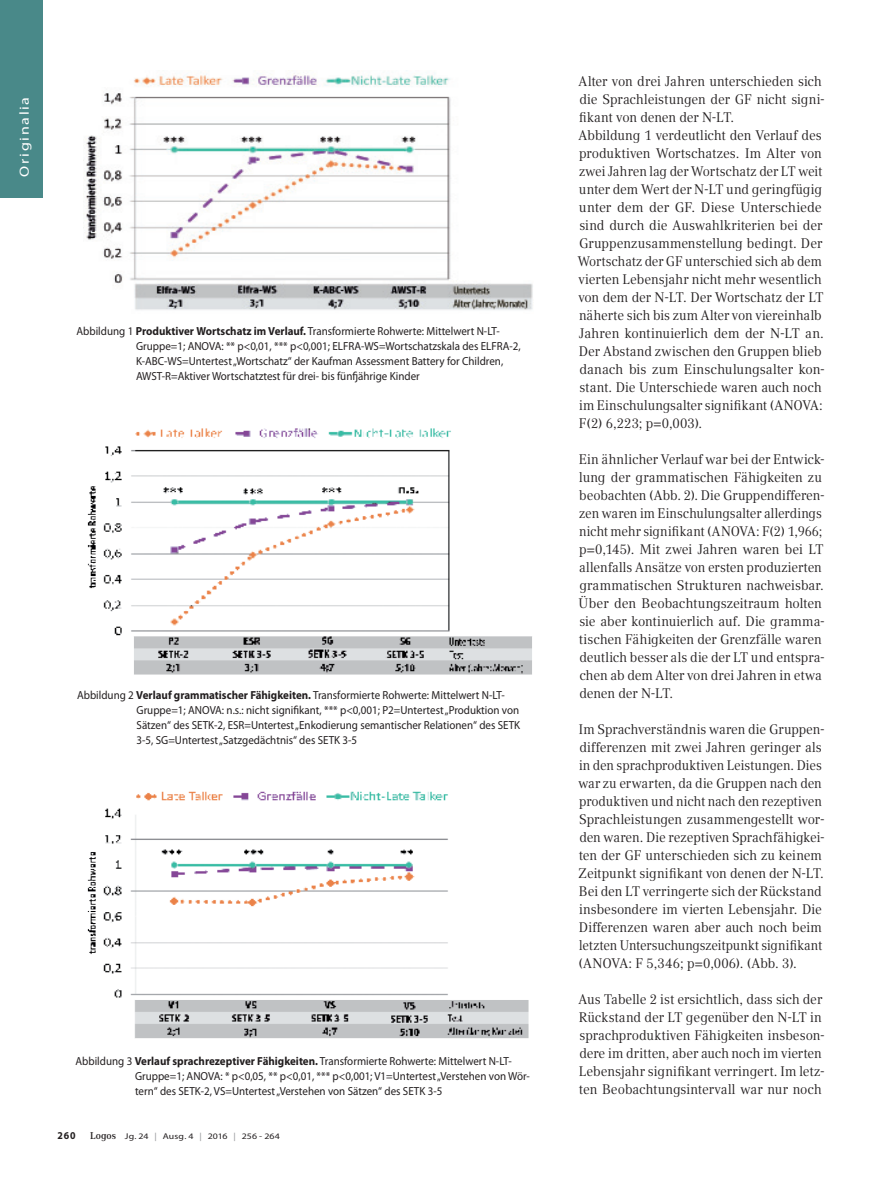
<style>
.page{position:relative;width:893px;height:1191px;background:#fff}
.page>*{position:absolute;margin:0;border:0;box-sizing:border-box;transform-origin:0 0}
.t1{font:13.8px/18px "Compatil Text LT Pro";letter-spacing:-.005em;color:#231f20;scale:.96 1}
.t2{font:13.8px/18px "Compatil Text LT Pro";letter-spacing:-.005em;color:#231f20;scale:.95 1}
.t3{font:13.2px "Myriad Pro";letter-spacing:.105em;color:#fff;scale:1.21 1}
.t4{font:11.7px/15px "Myriad Pro";color:#231f20;scale:.94 1}
.t5{font:700 10.5px "Myriad Pro";color:#231f20;scale:.94 1}
.t6{font:8.4px "Myriad Pro";letter-spacing:.01em;color:#231f20;scale:1.18 1}
.s1{font-weight:700}
.s2{font-family:"Compatil Text LT Pro";font-weight:700;font-size:9.75px}
.s3{color:#939598}
</style>
<div class="page">
<div style="left:0;top:0;width:43px;height:198px;background:#498989"></div>
<img style="left:87px;top:428px;width:445px;height:247px">
<img style="left:85px;top:73px;width:448px;height:237px">
<img style="left:87px;top:791px;width:442px;height:248px">
<p class="t3" style="left:16px;top:176px;width:67px;rotate:-90deg">Originalia</p>
<p class="t4" style="left:136px;top:324px;width:411px;text-indent:-60px">Abbildung 1 <span class="s1">Produktiver Wortschatz im Verlauf.</span> Transformierte Rohwerte: Mittelwert N-LT-Gruppe=1; ANOVA: ** p&lt;0,01, *** p&lt;0,001; ELFRA-WS=Wortschatzskala des ELFRA-2, K-ABC-WS=Untertest „Wortschatz“ der Kaufman Assessment Battery for Children, AWST-R=Aktiver Wortschatztest für drei- bis fünfjährige Kinder</p>
<p class="t4" style="left:137px;top:687px;width:410px;text-indent:-60px">Abbildung 2 <span class="s1">Verlauf grammatischer Fähigkeiten.</span> Transformierte Rohwerte: Mittelwert N-LT-Gruppe=1; ANOVA: n.s.: nicht signifikant, *** p&lt;0,001; P2=Untertest „Produktion von Sätzen“ des SETK-2, ESR=Untertest „Enkodierung semantischer Relationen“ des SETK 3-5, SG=Untertest „Satzgedächtnis“ des SETK 3-5</p>
<p class="t4" style="left:135px;top:1053px;width:422px;text-indent:-60px">Abbildung 3 <span class="s1">Verlauf sprachrezeptiver Fähigkeiten.</span> Transformierte Rohwerte: Mittelwert N-LT-<br>Gruppe=1; ANOVA: * p&lt;0,05, ** p&lt;0,01, *** p&lt;0,001; V1=Untertest „Verstehen von Wör&shy;tern“ des SETK-2, VS=Untertest „Verstehen von Sätzen“ des SETK 3-5</p>
<p class="t5" style="left:57px;top:1128px;width:21px">260</p>
<p class="t6" style="left:90px;top:1131px;width:162px"><span class="s2">Logos</span> Jg. 24 <span class="s3">|</span> Ausg. 4 <span class="s3">|</span> 2016 <span class="s3">|</span> 256 - 264</p>
<p class="t1" style="left:578px;top:72px;width:259px">Alter von drei Jahren unterschieden sich die Sprachleistungen der GF nicht signi&shy;fikant von denen der N-LT.<br>Abbildung 1 verdeutlicht den Verlauf des produktiven Wortschatzes. Im Alter von zwei Jahren lag der Wortschatz der LT weit unter dem Wert der N-LT und geringfügig unter dem der GF. Diese Unterschiede sind durch die Auswahlkriterien bei der Gruppenzusammenstellung bedingt. Der Wortschatz der GF unterschied sich ab dem vierten Lebensjahr nicht mehr wesentlich von dem der N-LT. Der Wortschatz der LT näherte sich bis zum Alter von viereinhalb Jahren kontinuierlich dem der N-LT an.<br>Der Abstand zwischen den Gruppen blieb danach bis zum Einschulungsalter kon&shy;stant. Die Unterschiede waren auch noch im Einschulungsalter signifikant (ANOVA:<br>F(2) 6,223; p=0,003).</p>
<p class="t1" style="left:579px;top:450px;width:258px">Ein ähnlicher Verlauf war bei der Entwick&shy;lung der grammatischen Fähigkeiten zu beobachten (Abb. 2). Die Gruppendifferen&shy;zen waren im Einschulungsalter allerdings nicht mehr signifikant (ANOVA: F(2) 1,966; p=0,145). Mit zwei Jahren waren bei LT allenfalls Ansätze von ersten produzierten grammatischen Strukturen nachweisbar.<br>Über den Beobachtungszeitraum holten sie aber kontinuierlich auf. Die gramma&shy;tischen Fähigkeiten der Grenzfälle waren deutlich besser als die der LT und entspra&shy;chen ab dem Alter von drei Jahren in etwa denen der N-LT.</p>
<p class="t2" style="left:578px;top:720px;width:261px">Im Sprachverständnis waren die Gruppen&shy;differenzen mit zwei Jahren geringer als in den sprachproduktiven Leistungen. Dies war zu erwarten, da die Gruppen nach den produktiven und nicht nach den rezeptiven Sprachleistungen zusammengestellt wor&shy;den waren. Die rezeptiven Sprachfähigkei&shy;ten der GF unterschieden sich zu keinem Zeitpunkt signifikant von denen der N-LT.<br>Bei den LT verringerte sich der Rückstand insbesondere im vierten Lebensjahr. Die Differenzen waren aber auch noch beim letzten Untersuchungszeitpunkt signifikant (ANOVA: F 5,346; p=0,006). (Abb. 3).</p>
<p class="t1" style="left:579px;top:990px;width:258px">Aus Tabelle 2 ist ersichtlich, dass sich der Rückstand der LT gegenüber den N-LT in sprachproduktiven Fähigkeiten insbeson&shy;dere im dritten, aber auch noch im vierten Lebensjahr signifikant verringert. Im letz&shy;ten Beobachtungsintervall war nur noch</p>
</div>
